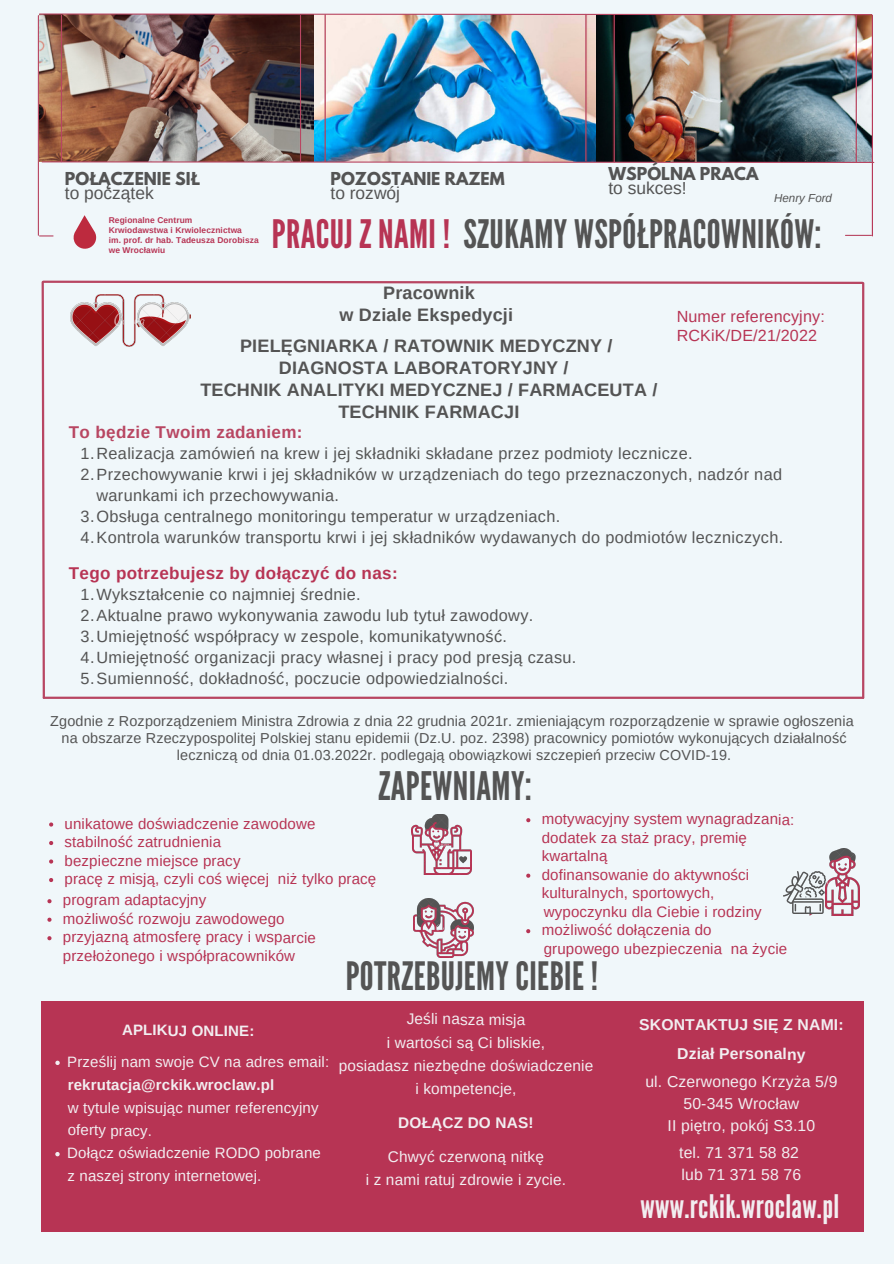
<style>
.page{position:relative;width:894px;height:1264px;background:#fff}
.page>*{position:absolute;margin:0;border:0;box-sizing:border-box;transform-origin:0 0}
.t1{font:39.3px "League Gothic";letter-spacing:.01em;color:#545454}
.t2{font:39.15px "League Gothic";letter-spacing:.01em;color:#545454}
.t3{font:39px "League Gothic";letter-spacing:.01em;color:#545454}
.t4{font:32.4px "League Gothic";letter-spacing:.01em;color:#f2eef1}
.t5{font:700 18px/22px "Arimo";letter-spacing:.01em;color:#545454;text-align:center}
.t6{font:17.4px "Arimo";color:#545454}
.t7{font:700 17.1px "Arimo";letter-spacing:.02em;color:#b73454}
.t8{font:700 17.1px "Arimo";letter-spacing:.02em;color:#b84662}
.t9{font:16.2px/21px "Arimo";letter-spacing:.02em;color:#545454}
.t10{font:16.2px/19.4px "Arimo";letter-spacing:.01em;color:#b73454}
.t11{font:15.75px/21.8px "Arimo";letter-spacing:.01em;color:#f2eef1;text-align:center}
.t12{font:700 15.75px "League Spartan";color:#545454}
.t13{font:700 15.75px/29.4px "Arimo";letter-spacing:.01em;color:#f2eef1;text-align:center}
.t14{font:15.3px/23.2px "Arimo";letter-spacing:.01em;color:#f2eef1;text-align:center}
.t15{font:700 15.3px "Arimo";letter-spacing:.01em;color:#f2eef1}
.t16{font:15px/18.5px "Arimo";letter-spacing:.01em;color:#b73454}
.t17{font:15px/22.8px "Arimo";letter-spacing:.01em;color:#f2eef1}
.t18{font:700 15px "Arimo";letter-spacing:.01em;color:#f2eef1}
.t19{font:14.4px/17px "Arimo";letter-spacing:.01em;color:#545454;text-align:center}
.t20{font:italic 11.55px "Arimo";color:#545454}
.t21{font:700 8.4px/10.1px "Arimo";letter-spacing:.01em;color:#b73454}
.s1{color:#b73454}
</style>
<div class="page">
<div style="left:0;top:0;width:893px;height:1263px;background:#f0f7fa"></div>
<img style="left:313px;top:16px;width:558px;height:145px">
<img style="left:39px;top:16px;width:274px;height:146px">
<hr style="left:38px;top:16px;width:1px;height:219px;background:#b84662">
<hr style="left:324px;top:15px;width:1px;height:146px;background:#b84662">
<hr style="left:585px;top:14px;width:1px;height:147px;background:#b84662">
<hr style="left:871px;top:15px;width:1px;height:221px;background:#b73454">
<svg style="left:38px;top:13px;width:834px;height:3px;background:#b88890"></svg>
<svg style="left:41px;top:161px;width:833px;height:2px;background:#aa6979"></svg>
<svg style="left:39px;top:235px;width:14px;height:1px"></svg>
<svg style="left:845px;top:235px;width:26px;height:1px"></svg>
<svg style="left:41px;top:280px;width:823px;height:419px"></svg>
<img style="left:413px;top:898px;width:60px;height:59px">
<img style="left:792px;top:848px;width:67px;height:67px">
<div style="left:787px;top:844px;width:37px;height:68px;background:#f0f7fa"></div>
<img style="left:783px;top:871px;width:42px;height:42px">
<div style="left:42px;top:1000px;width:821px;height:231px;background:#b73454"></div>
<img style="left:411px;top:814px;width:60px;height:60px">
<svg style="left:432px;top:830px;width:7px;height:2px"></svg>
<hr style="left:613px;top:15px;width:1px;height:147px;background:#b84662">
<hr style="left:855px;top:15px;width:1px;height:147px;background:#b84662">
<hr style="left:300px;top:15px;width:1px;height:147px;background:#b84662">
<hr style="left:61px;top:15px;width:1px;height:147px;background:#b84662">
<img style="left:69px;top:294px;width:121px;height:52px">
<svg style="left:73px;top:215px;width:24px;height:34px"></svg>
<svg style="left:47px;top:899px;width:5px;height:4px"></svg>
<svg style="left:47px;top:917px;width:4px;height:4px"></svg>
<svg style="left:47px;top:936px;width:4px;height:4px"></svg>
<svg style="left:49px;top:822px;width:4px;height:4px"></svg>
<svg style="left:49px;top:841px;width:4px;height:4px"></svg>
<svg style="left:49px;top:859px;width:4px;height:4px"></svg>
<svg style="left:49px;top:878px;width:4px;height:4px"></svg>
<svg style="left:526px;top:818px;width:4px;height:4px"></svg>
<svg style="left:526px;top:873px;width:4px;height:4px"></svg>
<svg style="left:526px;top:929px;width:4px;height:4px"></svg>
<svg style="left:55px;top:1060px;width:5px;height:5px"></svg>
<svg style="left:55px;top:1152px;width:5px;height:4px"></svg>
<p class="t12" style="left:608px;top:165px;width:151px">WSPÓLNA PRACA</p>
<p class="t6" style="left:608px;top:178px;width:80px">to sukces!</p>
<p class="t12" style="left:65px;top:170px;width:136px">POŁĄCZENIE SIŁ</p>
<p class="t6" style="left:65px;top:183px;width:90px">to początek</p>
<p class="t20" style="left:773px;top:192px;width:59px">Henry Ford</p>
<p class="t12" style="left:330px;top:170px;width:176px">POZOSTANIE RAZEM</p>
<p class="t6" style="left:330px;top:183px;width:71px">to rozwój</p>
<p class="t21" style="left:109px;top:215px;width:151px">Regionalne Centrum<br>Krwiodawstwa i Krwiolecznictwa<br>im. prof. dr hab. Tadeusza Dorobisza we Wrocławiu</p>
<h2 class="t2" style="left:272px;top:211px;width:551px"><span class="s1">PRACUJ Z NAMI !</span> SZUKAMY WSPÓŁPRACOWNIKÓW:</h2>
<p class="t5" style="left:339px;top:282px;width:175px">Pracownik<br>w Dziale Ekspedycji</p>
<p class="t5" style="left:200px;top:334px;width:458px">PIELĘGNIARKA / RATOWNIK MEDYCZNY /<br>DIAGNOSTA LABORATORYJNY /<br>TECHNIK ANALITYKI MEDYCZNEJ / FARMACEUTA /<br>TECHNIK FARMACJI</p>
<p class="t8" style="left:69px;top:422px;width:235px">To będzie Twoim zadaniem:</p>
<p class="t10" style="left:676px;top:306px;width:150px">Numer referencyjny:<br>RCKiK/DE/21/2022</p>
<p class="t9" style="left:81px;top:442px;width:613px">1.Realizacja zamówień na krew i jej składniki składane przez podmioty lecznicze.</p>
<p class="t9" style="left:81px;top:463px;width:702px">2.Przechowywanie krwi i jej składników w urządzeniach do tego przeznaczonych, nadzór nad</p>
<p class="t9" style="left:96px;top:484px;width:244px">warunkami ich przechowywania.</p>
<p class="t9" style="left:81px;top:505px;width:481px">3.Obsługa centralnego monitoringu temperatur w urządzeniach.</p>
<p class="t9" style="left:81px;top:526px;width:704px">4.Kontrola warunków transportu krwi i jej składników wydawanych do podmiotów leczniczych.</p>
<p class="t7" style="left:69px;top:563px;width:330px">Tego potrzebujesz by dołączyć do nas:</p>
<p class="t9" style="left:81px;top:584px;width:497px">1.Wykształcenie co najmniej średnie.<br>2.Aktualne prawo wykonywania zawodu lub tytuł zawodowy.<br>3.Umiejętność współpracy w zespole, komunikatywność.<br>4.Umiejętność organizacji pracy własnej i pracy pod presją czasu.<br>5.Sumienność, dokładność, poczucie odpowiedzialności.</p>
<p class="t19" style="left:50px;top:712px;width:804px">Zgodnie z Rozporządzeniem Ministra Zdrowia z dnia 22 grudnia 2021r. zmieniającym rozporządzenie w sprawie ogłoszenia na obszarze Rzeczypospolitej Polskiej stanu epidemii (Dz.U. poz. 2398) pracownicy pomiotów wykonujących działalność leczniczą od dnia 01.03.2022r. podlegają obowiązkowi szczepień przeciw COVID-19.</p>
<h1 class="t1" style="left:378px;top:763px;width:155px">ZAPEWNIAMY:</h1>
<p class="t16" style="left:541px;top:810px;width:254px">motywacyjny system wynagradzania: dodatek za staż pracy, premię kwartalną<br>dofinansowanie do aktywności kulturalnych, sportowych,</p>
<p class="t16" style="left:541px;top:920px;width:171px">możliwość dołączenia do</p>
<p class="t16" style="left:65px;top:814px;width:313px">unikatowe doświadczenie zawodowe stabilność zatrudnienia<br>bezpieczne miejsce pracy<br>pracę z misją, czyli coś więcej niż tylko pracę</p>
<p class="t16" style="left:63px;top:891px;width:254px">program adaptacyjny<br>możliwość rozwoju zawodowego przyjazną atmosferę pracy i wsparcie przełożonego i współpracowników</p>
<p class="t16" style="left:543px;top:902px;width:219px">wypoczynku dla Ciebie i rodziny</p>
<p class="t16" style="left:543px;top:939px;width:245px">grupowego ubezpieczenia na życie</p>
<h3 class="t3" style="left:345px;top:953px;width:254px">POTRZEBUJEMY CIEBIE !</h3>
<p class="t18" style="left:122px;top:1021px;width:134px">APLIKUJ ONLINE:</p>
<p class="t17" style="left:67px;top:1050px;width:263px">Prześlij nam swoje CV na adres email:</p>
<p class="t18" style="left:68px;top:1076px;width:208px">rekrutacja@rckik.wroclaw.pl</p>
<p class="t17" style="left:68px;top:1096px;width:252px">w tytule wpisując numer referencyjny oferty pracy.</p>
<p class="t17" style="left:68px;top:1164px;width:195px">z naszej strony internetowej.</p>
<p class="t17" style="left:67px;top:1141px;width:255px">Dołącz oświadczenie RODO pobrane</p>
<p class="t14" style="left:338px;top:1007px;width:256px">Jeśli nasza misja<br>i wartości są Ci bliskie,<br>posiadasz niezbędne doświadczenie i kompetencje,</p>
<p class="t15" style="left:398px;top:1114px;width:137px">DOŁĄCZ DO NAS!</p>
<p class="t14" style="left:365px;top:1145px;width:202px">Chwyć czerwoną nitkę<br>i z nami ratuj zdrowie i zycie.</p>
<p class="t13" style="left:639px;top:1009px;width:206px">SKONTAKTUJ SIĘ Z NAMI:<br>Dział Personalny</p>
<p class="t11" style="left:645px;top:1070px;width:193px">ul. Czerwonego Krzyża 5/9<br>50-345 Wrocław<br>II piętro, pokój S3.10</p>
<p class="t11" style="left:679px;top:1141px;width:123px;text-align:left">tel. 71 371 58 82 lub 71 371 58 76</p>
<h3 class="t4" style="left:640px;top:1188px;width:200px">www.rckik.wroclaw.pl</h3>
</div>
